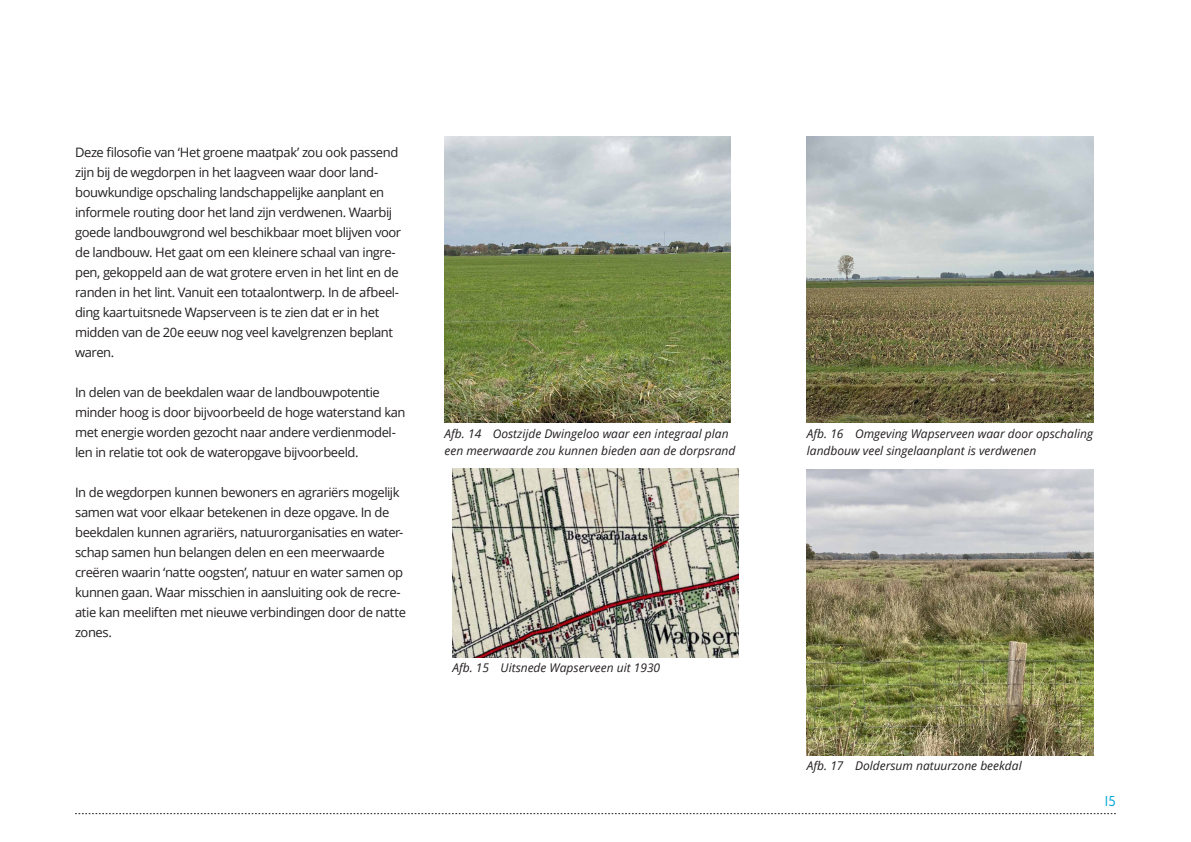
<style>
.page{position:relative;width:1191px;height:842px;background:#fff}
.page>*{position:absolute;margin:0;border:0;box-sizing:border-box;transform-origin:0 0}
.Broodtekst{font:13px/20px "Open Sans";letter-spacing:-.035em;color:#231f20}
.t1{font:13px "MB Empire";color:#00a5da}
.t2{font:italic 12px/17px "Open Sans";color:#231f20}
</style>
<div class="page">
<svg style="left:75px;top:813px;width:1040px;height:1px"></svg>
<img style="left:444px;top:137px;width:286px;height:286px">
<img style="left:807px;top:137px;width:286px;height:286px">
<img style="left:807px;top:469px;width:286px;height:286px">
<img style="left:452px;top:468px;width:286px;height:189px">
<p class="Broodtekst" style="left:75px;top:142px;width:328px">Deze filosofie van ‘Het groene maatpak’ zou ook passend zijn bij de wegdorpen in het laagveen waar door land&shy;bouwkundige opschaling landschappelijke aanplant en informele routing door het land zijn verdwenen. Waarbij goede landbouwgrond wel beschikbaar moet blijven voor de landbouw. Het gaat om een kleinere schaal van ingre&shy;pen, gekoppeld aan de wat grotere erven in het lint en de randen in het lint. Vanuit een totaalontwerp. In de afbeel&shy;ding kaartuitsnede Wapserveen is te zien dat er in het midden van de 20e eeuw nog veel kavelgrenzen beplant waren.</p>
<p class="Broodtekst" style="left:75px;top:382px;width:332px">In delen van de beekdalen waar de landbouwpotentie minder hoog is door bijvoorbeeld de hoge waterstand kan met energie worden gezocht naar andere verdienmodel&shy;len in relatie tot ook de wateropgave bijvoorbeeld.</p>
<p class="Broodtekst" style="left:75px;top:482px;width:332px">In de wegdorpen kunnen bewoners en agrariërs mogelijk samen wat voor elkaar betekenen in deze opgave. In de beekdalen kunnen agrariërs, natuurorganisaties en water&shy;schap samen hun belangen delen en een meerwaarde creëren waarin ‘natte oogsten’, natuur en water samen op kunnen gaan. Waar misschien in aansluiting ook de recre&shy;atie kan meeliften met nieuwe verbindingen door de natte zones.</p>
<p class="t2" style="left:444px;top:424px;width:292px">Afb. 14 Oostzijde Dwingeloo waar een integraal plan een meerwaarde zou kunnen bieden aan de dorpsrand</p>
<p class="t2" style="left:807px;top:424px;width:288px">Afb. 16 Omgeving Wapserveen waar door opschaling landbouw veel singelaanplant is verdwenen</p>
<p class="t2" style="left:452px;top:659px;width:209px">Afb. 15 Uitsnede Wapserveen uit 1930</p>
<p class="t2" style="left:807px;top:757px;width:216px">Afb. 17 Doldersum natuurzone beekdal</p>
<p class="t1" style="left:1105px;top:792px;width:12px">15</p>
</div>
